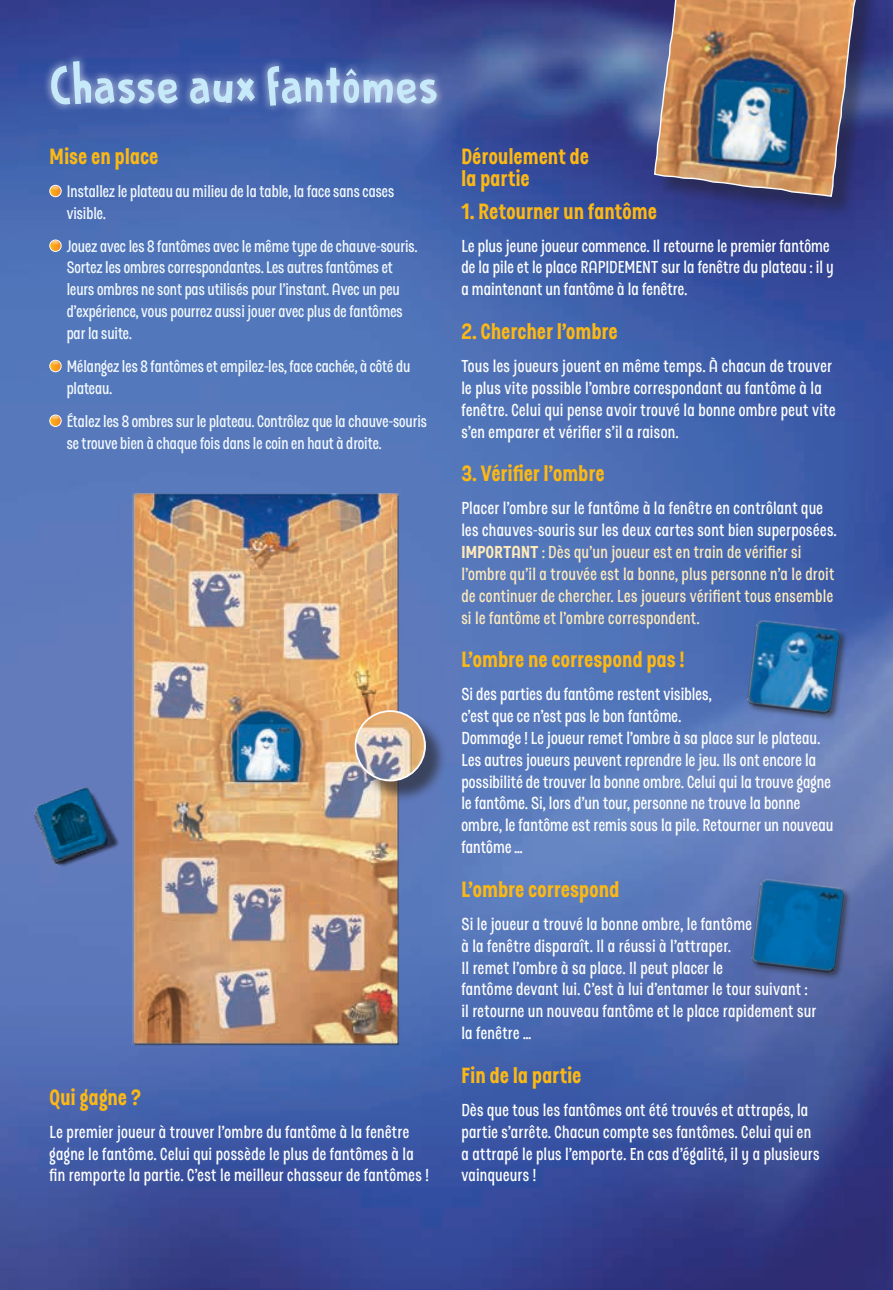
<style>
.page{position:relative;width:893px;height:1290px;background:#fff}
.page>*{position:absolute;margin:0;border:0;box-sizing:border-box;transform-origin:0 0}
.t1{font:52.5px "Prince Frog";letter-spacing:.01em;color:#c6eafa}
.t2{font:900 24.5px/21.9px "D Sert Alt";letter-spacing:.02em;color:#fcb814}
.t3{font:600 19.25px/21.9px "D Sert Alt";letter-spacing:.01em;color:#fff}
.t4{font:600 19.25px/21.9px "D Sert Alt";letter-spacing:.015em;color:#feeaba}
.t5{font:600 18.38px/21.9px "D Sert Alt";color:#f3fafe}
.s1{color:#fff}
.s2{font-weight:900}
</style>
<div class="page">
<img style="left:0;top:0;width:893px;height:1290px">
<img style="left:0;top:462px;width:5px;height:19px">
<div style="left:746px;top:620px;width:102px;height:102px;background:#231f20;opacity:.6"></div>
<img style="left:744px;top:616px;width:101px;height:101px">
<div style="left:750px;top:878px;width:102px;height:103px;background:#231f20;opacity:.6"></div>
<img style="left:748px;top:875px;width:101px;height:100px">
<img style="left:0;top:481px;width:461px;height:588px">
<div style="left:657px;top:0;width:227px;height:218px;background:#231f20;opacity:.4"></div>
<img style="left:653px;top:0;width:213px;height:198px">
<svg style="left:50px;top:185px;width:11px;height:12px"></svg>
<div style="left:50px;top:240px;width:11px;height:12px;border:1px solid #fff;border-radius:50%"></div>
<svg style="left:50px;top:240px;width:11px;height:11px"></svg>
<svg style="left:50px;top:360px;width:11px;height:12px"></svg>
<div style="left:50px;top:415px;width:11px;height:12px;border:1px solid #fff;border-radius:50%"></div>
<svg style="left:50px;top:415px;width:11px;height:11px"></svg>
<div style="left:42px;top:52px;width:403px;height:62px;background:#fff;opacity:.75"></div>
<div style="left:358px;top:713px;width:89px;height:90px;background:#231f20;opacity:.6"></div>
<img style="left:356px;top:711px;width:69px;height:69px;border-radius:35px">
<div style="left:355px;top:710px;width:71px;height:71px;border:2px solid #fff;border-radius:50%"></div>
<h1 class="t1" style="left:50px;top:53px;width:390px">Chasse aux fantômes</h1>
<p class="t2" style="left:50px;top:145px;width:110px">Mise en place</p>
<p class="t5" style="left:67px;top:180px;width:329px">Installez le plateau au milieu de la table, la face sans cases visible.</p>
<p class="t5" style="left:67px;top:235px;width:352px">Jouez avec les 8 fantômes avec le même type de chauve-souris.<br>Sortez les ombres correspondantes. Les autres fantômes et leurs ombres ne sont pas utilisés pour l’instant. Avec un peu d’expérience, vous pourrez aussi jouer avec plus de fantômes par la suite.</p>
<p class="t5" style="left:67px;top:355px;width:345px">Mélangez les 8 fantômes et empilez-les, face cachée, à côté du plateau.</p>
<p class="t5" style="left:67px;top:410px;width:362px">Étalez les 8 ombres sur le plateau. Contrôlez que la chauve-souris se trouve bien à chaque fois dans le coin en haut à droite.</p>
<p class="t2" style="left:50px;top:1085px;width:93px">Qui gagne ?</p>
<p class="t3" style="left:50px;top:1120px;width:381px">Le premier joueur à trouver l’ombre du fantôme à la fenêtre gagne le fantôme. Celui qui possède le plus de fantômes à la fin remporte la partie. C’est le meilleur chasseur de fantômes !</p>
<p class="t2" style="left:461px;top:145px;width:129px">Déroulement de la partie</p>
<p class="t2" style="left:461px;top:199px;width:197px">1. Retourner un fantôme</p>
<p class="t3" style="left:461px;top:234px;width:374px">Le plus jeune joueur commence. Il retourne le premier fantôme de la pile et le place RAPIDEMENT sur la fenêtre du plateau : il y a maintenant un fantôme à la fenêtre.</p>
<p class="t2" style="left:461px;top:320px;width:158px">2. Chercher l’ombre</p>
<p class="t3" style="left:461px;top:355px;width:376px">Tous les joueurs jouent en même temps. À chacun de trouver le plus vite possible l’ombre correspondant au fantôme à la fenêtre. Celui qui pense avoir trouvé la bonne ombre peut vite s’en emparer et vérifier s’il a raison.</p>
<p class="t2" style="left:461px;top:462px;width:145px">3. Vérifier l’ombre</p>
<p class="t4" style="left:461px;top:497px;width:377px"><span class="s1">Placer l’ombre sur le fantôme à la fenêtre en contrôlant que les chauves-souris sur les deux cartes sont bien superposées.<br></span><span class="s2">IMPORTANT</span> : Dès qu’un joueur est en train de vérifier si l’ombre qu’il a trouvée est la bonne, plus personne n’a le droit de continuer de chercher. Les joueurs vérifient tous ensemble si le fantôme et l’ombre correspondent.</p>
<p class="t2" style="left:461px;top:648px;width:224px">L’ombre ne correspond pas !</p>
<p class="t3" style="left:461px;top:683px;width:373px">Si des parties du fantôme restent visibles,<br>c’est que ce n’est pas le bon fantôme.<br>Dommage ! Le joueur remet l’ombre à sa place sur le plateau.<br>Les autres joueurs peuvent reprendre le jeu. Ils ont encore la possibilité de trouver la bonne ombre. Celui qui la trouve gagne le fantôme. Si, lors d’un tour, personne ne trouve la bonne ombre, le fantôme est remis sous la pile. Retourner un nouveau fantôme …</p>
<p class="t2" style="left:461px;top:877px;width:159px">L’ombre correspond</p>
<p class="t3" style="left:461px;top:913px;width:356px">Si le joueur a trouvé la bonne ombre, le fantôme<br>à la fenêtre disparaît. Il a réussi à l’attraper.<br>Il remet l’ombre à sa place. Il peut placer le<br>fantôme devant lui. C’est à lui d’entamer le tour suivant : il retourne un nouveau fantôme et le place rapidement sur la fenêtre …</p>
<p class="t2" style="left:461px;top:1063px;width:122px">Fin de la partie</p>
<p class="t3" style="left:461px;top:1098px;width:360px">Dès que tous les fantômes ont été trouvés et attrapés, la partie s’arrête. Chacun compte ses fantômes. Celui qui en a attrapé le plus l’emporte. En cas d’égalité, il y a plusieurs vainqueurs !</p>
</div>
